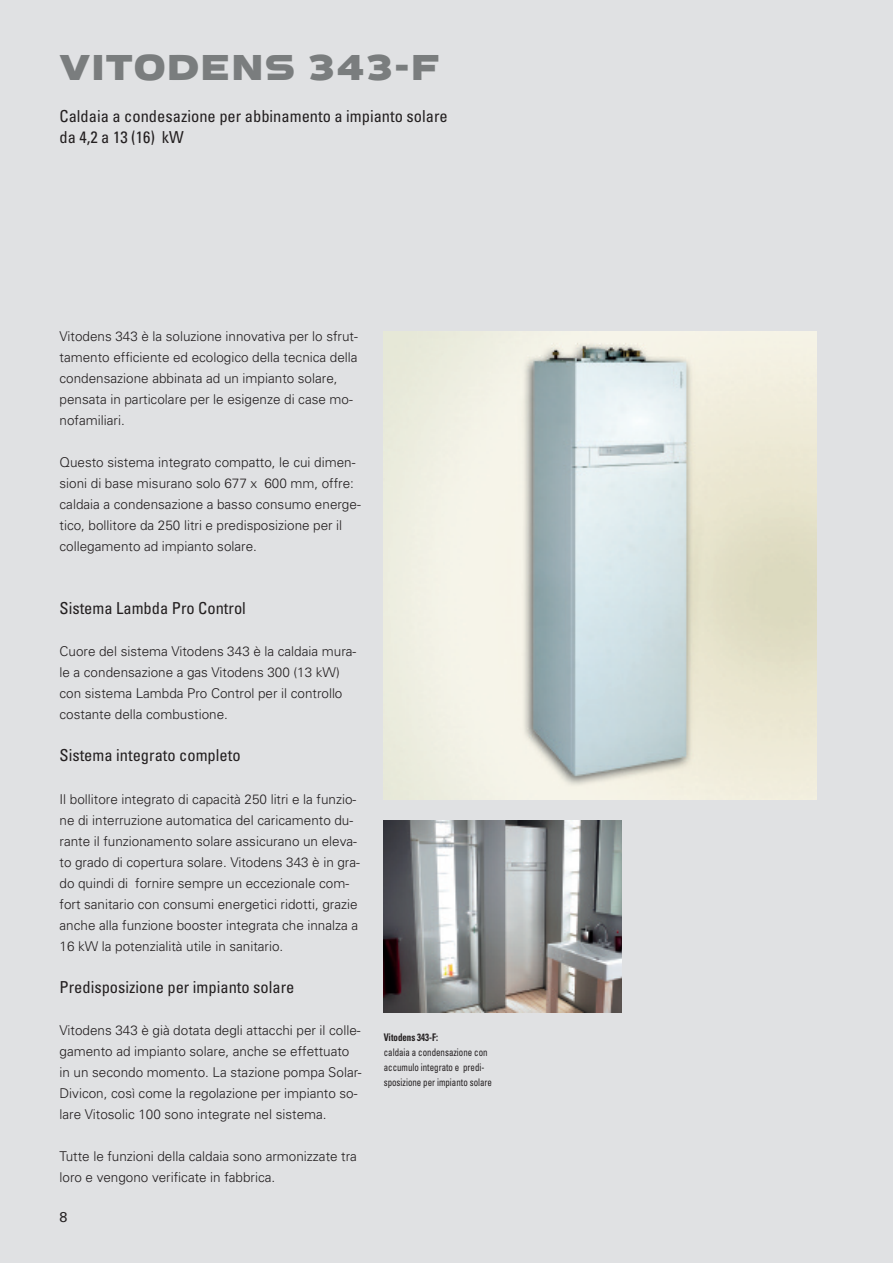
<style>
.page{position:relative;width:893px;height:1263px;background:#e0e1e3}
.page>*{position:absolute;margin:0;border:0;box-sizing:border-box;transform-origin:0 0}
.t1{font:37.5px "VIESSMANN Normal";color:#7a7d7e}
.t2{font:condensed 16.5px/21px "Univers";color:#231f20}
.t3{font:14.25px "Univers";color:#231f20}
.t4{font:300 13.5px/21px "Univers";color:#231f20}
.t5{font:condensed 10.5px/15px "Univers";color:#231f20;scale:.85 1}
.t6{font:700 condensed 10.5px "Univers";color:#231f20;scale:.85 1}
</style>
<div class="page">
<img style="left:384px;top:332px;width:432px;height:467px">
<img style="left:384px;top:821px;width:238px;height:191px">
<h1 class="t1" style="left:60px;top:45px;width:381px">VITODENS 343-F</h1>
<p class="t2" style="left:60px;top:107px;width:390px">Caldaia a condesazione per abbinamento a impianto solare da 4,2 a 13 (16) kW</p>
<p class="t4" style="left:60px;top:327px;width:300px">Vitodens 343 è la soluzione innovativa per lo sfrut&shy;tamento efficiente ed ecologico della tecnica della condensazione abbinata ad un impianto solare, pensata in particolare per le esigenze di case mo&shy;nofamiliari.</p>
<p class="t4" style="left:60px;top:453px;width:303px">Questo sistema integrato compatto, le cui dimen&shy;sioni di base misurano solo 677 x 600 mm, offre: caldaia a condensazione a basso consumo energe&shy;tico, bollitore da 250 litri e predisposizione per il collegamento ad impianto solare.</p>
<p class="t2" style="left:60px;top:599px;width:188px">Sistema Lambda Pro Control</p>
<p class="t4" style="left:60px;top:642px;width:298px">Cuore del sistema Vitodens 343 è la caldaia mura&shy;le a condensazione a gas Vitodens 300 (13 kW) con sistema Lambda Pro Control per il controllo costante della combustione.</p>
<p class="t2" style="left:60px;top:746px;width:183px">Sistema integrato completo</p>
<p class="t4" style="left:60px;top:789px;width:302px">Il bollitore integrato di capacità 250 litri e la funzio&shy;ne di interruzione automatica del caricamento du&shy;rante il funzionamento solare assicurano un eleva&shy;to grado di copertura solare. Vitodens 343 è in gra&shy;do quindi di fornire sempre un eccezionale com&shy;fort sanitario con consumi energetici ridotti, grazie anche alla funzione booster integrata che innalza a 16 kW la potenzialità utile in sanitario.</p>
<p class="t2" style="left:60px;top:977px;width:236px">Predisposizione per impianto solare</p>
<p class="t4" style="left:60px;top:1020px;width:303px">Vitodens 343 è già dotata degli attacchi per il colle&shy;gamento ad impianto solare, anche se effettuato in un secondo momento. La stazione pompa Solar-Divicon, così come la regolazione per impianto so&shy;lare Vitosolic 100 sono integrate nel sistema.</p>
<p class="t4" style="left:60px;top:1146px;width:299px">Tutte le funzioni della caldaia sono armonizzate tra loro e vengono verificate in fabbrica.</p>
<p class="t3" style="left:60px;top:1212px;width:9px">8</p>
<p class="t6" style="left:384px;top:1033px;width:65px">Vitodens 343-F:</p>
<p class="t5" style="left:384px;top:1045px;width:129px">caldaia a condensazione con accumulo integrato e predi&shy;sposizione per impianto solare</p>
</div>
